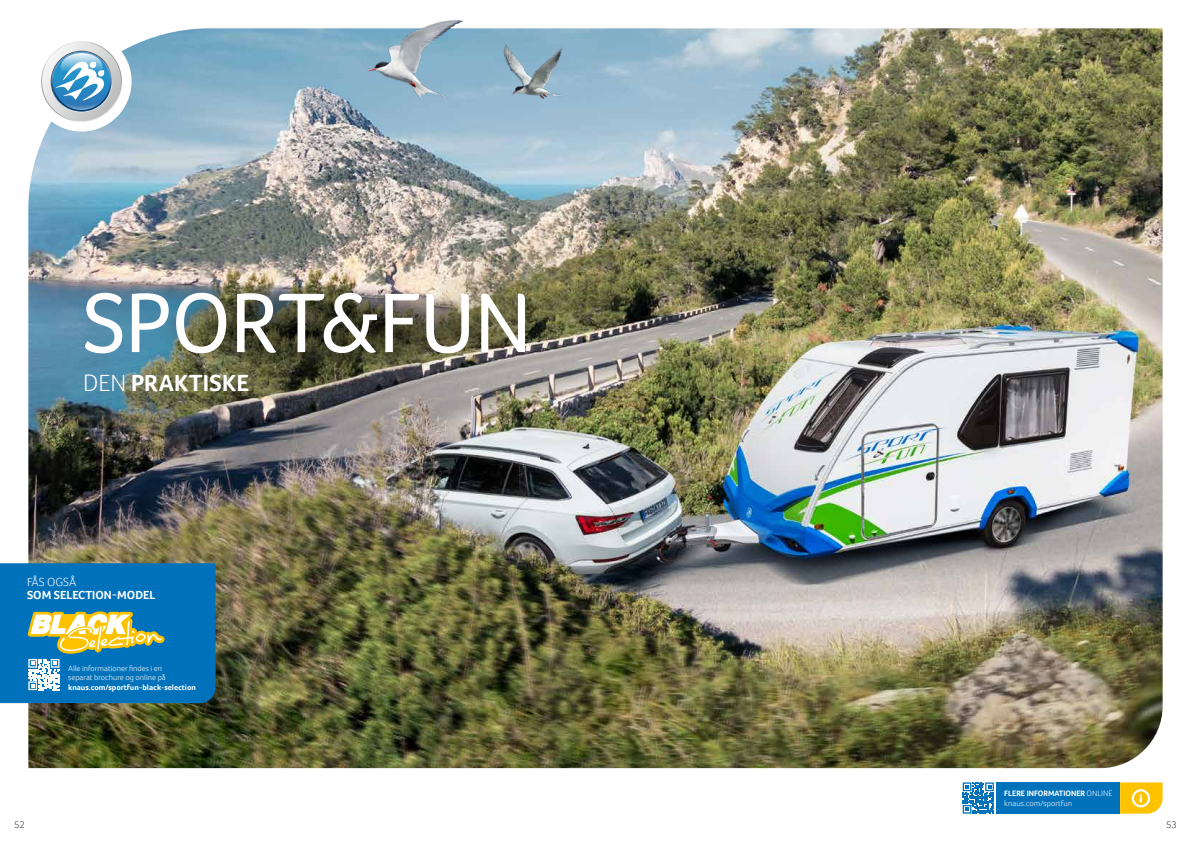
<style>
.page{position:relative;width:1191px;height:842px;background:#fff}
.page>*{position:absolute;margin:0;border:0;box-sizing:border-box;transform-origin:0 0}
.t1{font:87px "Foco";letter-spacing:-.01em;color:#fff}
.t2{font:700 24px "Foco";letter-spacing:.01em;color:#fff}
.t3{font:700 12px "Foco";color:#fff}
.t4{font:300 12px "Foco";color:#fff}
.t5{font:300 10px "Foco";color:#3b3b3a}
.t6{font:300 8px/10px "Foco";color:#fff}
.t7{font:700 8px "Foco";color:#fff}
.s1{font-weight:300}
.s2{font-weight:700}
</style>
<div class="page">
<img style="left:28px;top:28px;width:1134px;height:740px">
<img style="left:352px;top:19px;width:111px;height:88px">
<img style="left:458px;top:34px;width:135px;height:90px">
<div style="left:31px;top:31px;width:101px;height:101px;background:#fff;border-radius:50%"></div>
<svg style="left:41px;top:41px;width:81px;height:81px"></svg>
<svg style="left:42px;top:42px;width:79px;height:79px"></svg>
<svg style="left:51px;top:51px;width:61px;height:61px"></svg>
<svg style="left:53px;top:53px;width:57px;height:57px"></svg>
<svg style="left:56px;top:53px;width:51px;height:57px"></svg>
<img style="left:167px;top:287px;width:339px;height:81px;border-radius:50%">
<svg style="left:962px;top:782px;width:32px;height:32px"></svg>
<div style="left:996px;top:782px;width:124px;height:32px;background:#0071bb"></div>
<svg style="left:1120px;top:782px;width:42px;height:32px"></svg>
<svg style="left:0;top:563px;width:215px;height:140px;background:#2681b1"></svg>
<h1 class="t1" style="left:83px;top:265px;width:451px">SPORT&amp;FUN</h1>
<h2 class="t2" style="left:83px;top:367px;width:167px"><span class="s1">DEN</span> PRAKTISKE</h2>
<h3 class="t4" style="left:27px;top:574px;width:51px">FÅS OGSÅ</h3>
<h3 class="t3" style="left:27px;top:587px;width:130px">SOM SELECTION-MODEL</h3>
<p class="t6" style="left:68px;top:663px;width:99px">Alle informationer findes i en separat brochure og online på</p>
<p class="t7" style="left:68px;top:682px;width:129px">knaus.com/sportfun-black-selection</p>
<p class="t6" style="left:1004px;top:788px;width:110px"><span class="s2">FLERE INFORMATIONER</span> ONLINE knaus.com/sportfun</p>
<p class="t5" style="left:14px;top:818px;width:12px">52</p>
<p class="t5" style="left:1166px;top:818px;width:12px">53</p>
</div>
